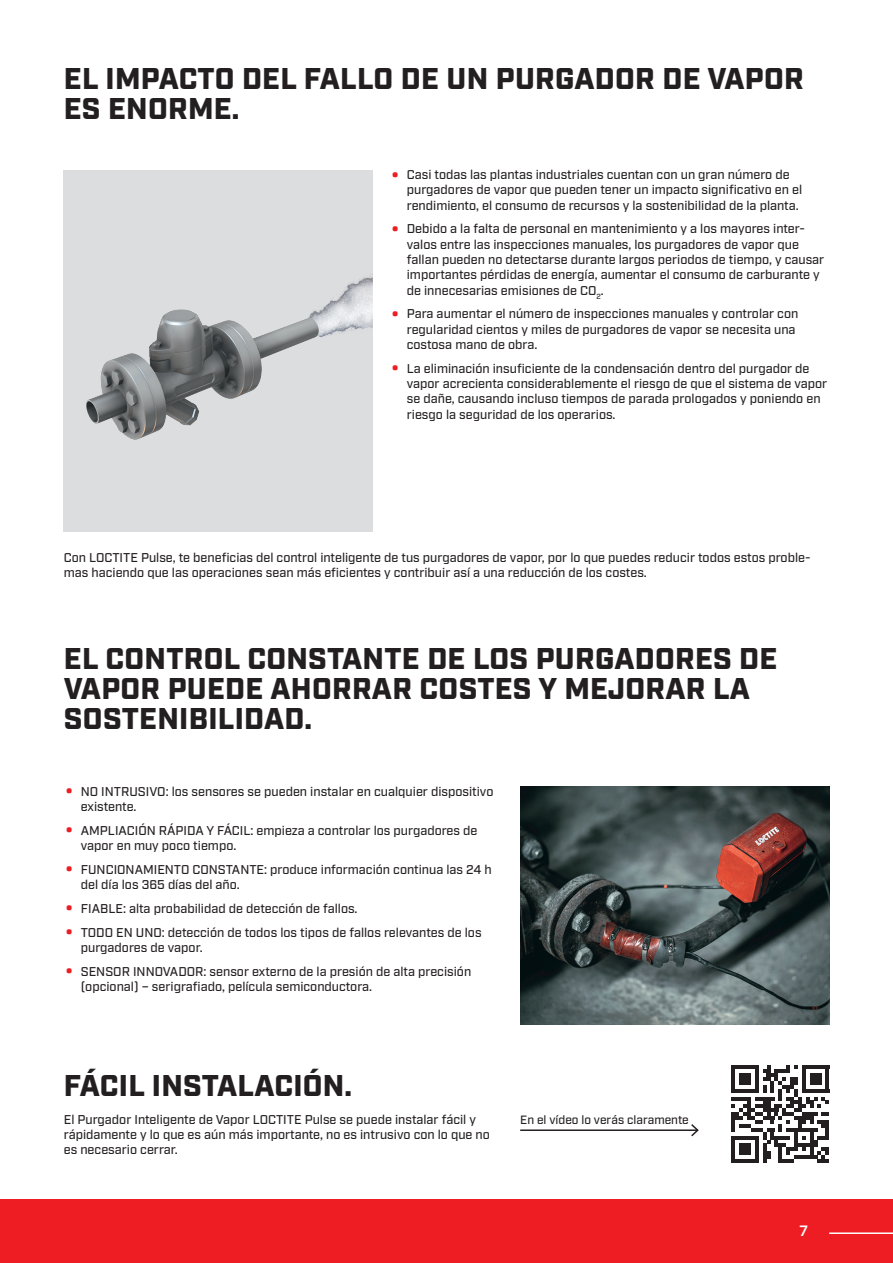
<style>
.page{position:relative;width:893px;height:1263px;background:#fff}
.page>*{position:absolute;margin:0;border:0;box-sizing:border-box;transform-origin:0 0}
.t1{font:900 30px/30px "Industry";letter-spacing:.01em;color:#231f20}
.t2{font:600 15px "Industry";color:#fff}
.t3{font:500 12.75px/15.3px "Industry";color:#231f20}
.t4{font:500 12px "Industry";color:#231f20}
.s1{font-size:25.5px;color:#ee1d23}
</style>
<div class="page">
<div style="left:0;top:1199px;width:893px;height:64px;background:#ee1d23"></div>
<hr style="left:829px;top:1232px;width:64px;height:2px;background:#fff">
<div style="left:64px;top:170px;width:309px;height:361px;background:#dcdddf"></div>
<img style="left:86px;top:274px;width:287px;height:166px">
<img style="left:520px;top:787px;width:309px;height:238px">
<hr style="left:520px;top:1129px;width:178px;height:2px;background:#231f20">
<svg style="left:690px;top:1124px;width:9px;height:13px"></svg>
<svg style="left:731px;top:1065px;width:98px;height:98px"></svg>
<hr style="left:731px;top:1159px;width:28px;height:4px;background:#231f20">
<div style="left:739px;top:1143px;width:12px;height:12px;background:#231f20"></div>
<h1 class="t1" style="left:64px;top:65px;width:741px">EL IMPACTO DEL FALLO DE UN PURGADOR DE VAPOR<br>ES ENORME.</h1>
<p class="t3" style="left:407px;top:167px;width:397px;text-indent:-17px"><span class="s1">•</span> Casi todas las plantas industriales cuentan con un gran número de purgadores de vapor que pueden tener un impacto significativo en el rendimiento, el consumo de recursos y la sostenibilidad de la planta.</p>
<p class="t3" style="left:407px;top:222px;width:419px;text-indent:-17px"><span class="s1">•</span> Debido a la falta de personal en mantenimiento y a los mayores inter&shy;valos entre las inspecciones manuales, los purgadores de vapor que fallan pueden no detectarse durante largos periodos de tiempo, y causar importantes pérdidas de energía, aumentar el consumo de carburante y de innecesarias emisiones de CO<sub>2</sub>.</p>
<p class="t3" style="left:407px;top:307px;width:393px;text-indent:-17px"><span class="s1">•</span> Para aumentar el número de inspecciones manuales y controlar con regularidad cientos y miles de purgadores de vapor se necesita una costosa mano de obra.</p>
<p class="t3" style="left:407px;top:361px;width:422px;text-indent:-17px"><span class="s1">•</span> La eliminación insuficiente de la condensación dentro del purgador de vapor acrecienta considerablemente el riesgo de que el sistema de vapor se dañe, causando incluso tiempos de parada prologados y poniendo en riesgo la seguridad de los operarios.</p>
<p class="t3" style="left:64px;top:550px;width:748px">Con LOCTITE Pulse, te beneficias del control inteligente de tus purgadores de vapor, por lo que puedes reducir todos estos proble&shy;mas haciendo que las operaciones sean más eficientes y contribuir así a una reducción de los costes.</p>
<h1 class="t1" style="left:64px;top:646px;width:715px">EL CONTROL CONSTANTE DE LOS PURGADORES DE<br>VAPOR PUEDE AHORRAR COSTES Y MEJORAR LA<br>SOSTENIBILIDAD.</h1>
<p class="t3" style="left:81px;top:784px;width:414px;text-indent:-17px"><span class="s1">•</span> NO INTRUSIVO: los sensores se pueden instalar en cualquier dispositivo existente.</p>
<p class="t3" style="left:81px;top:823px;width:398px;text-indent:-17px"><span class="s1">•</span> AMPLIACIÓN RÁPIDA Y FÁCIL: empieza a controlar los purgadores de vapor en muy poco tiempo.</p>
<p class="t3" style="left:81px;top:862px;width:413px;text-indent:-17px"><span class="s1">•</span> FUNCIONAMIENTO CONSTANTE: produce información continua las 24 h del día los 365 días del año.</p>
<p class="t3" style="left:64px;top:901px;width:295px"><span class="s1">•</span> FIABLE: alta probabilidad de detección de fallos.</p>
<p class="t3" style="left:81px;top:925px;width:402px;text-indent:-17px"><span class="s1">•</span> TODO EN UNO: detección de todos los tipos de fallos relevantes de los purgadores de vapor.</p>
<p class="t3" style="left:81px;top:964px;width:392px;text-indent:-17px"><span class="s1">•</span> SENSOR INNOVADOR: sensor externo de la presión de alta precisión (opcional) – serigrafiado, película semiconductora.</p>
<h1 class="t1" style="left:64px;top:1072px;width:290px">FÁCIL INSTALACIÓN.</h1>
<p class="t3" style="left:64px;top:1112px;width:428px">El Purgador Inteligente de Vapor LOCTITE Pulse se puede instalar fácil y rápidamente y lo que es aún más importante, no es intrusivo con lo que no es necesario cerrar.</p>
<p class="t4" style="left:520px;top:1113px;width:170px">En el vídeo lo verás claramente</p>
<p class="t2" style="left:799px;top:1222px;width:10px">7</p>
</div>
